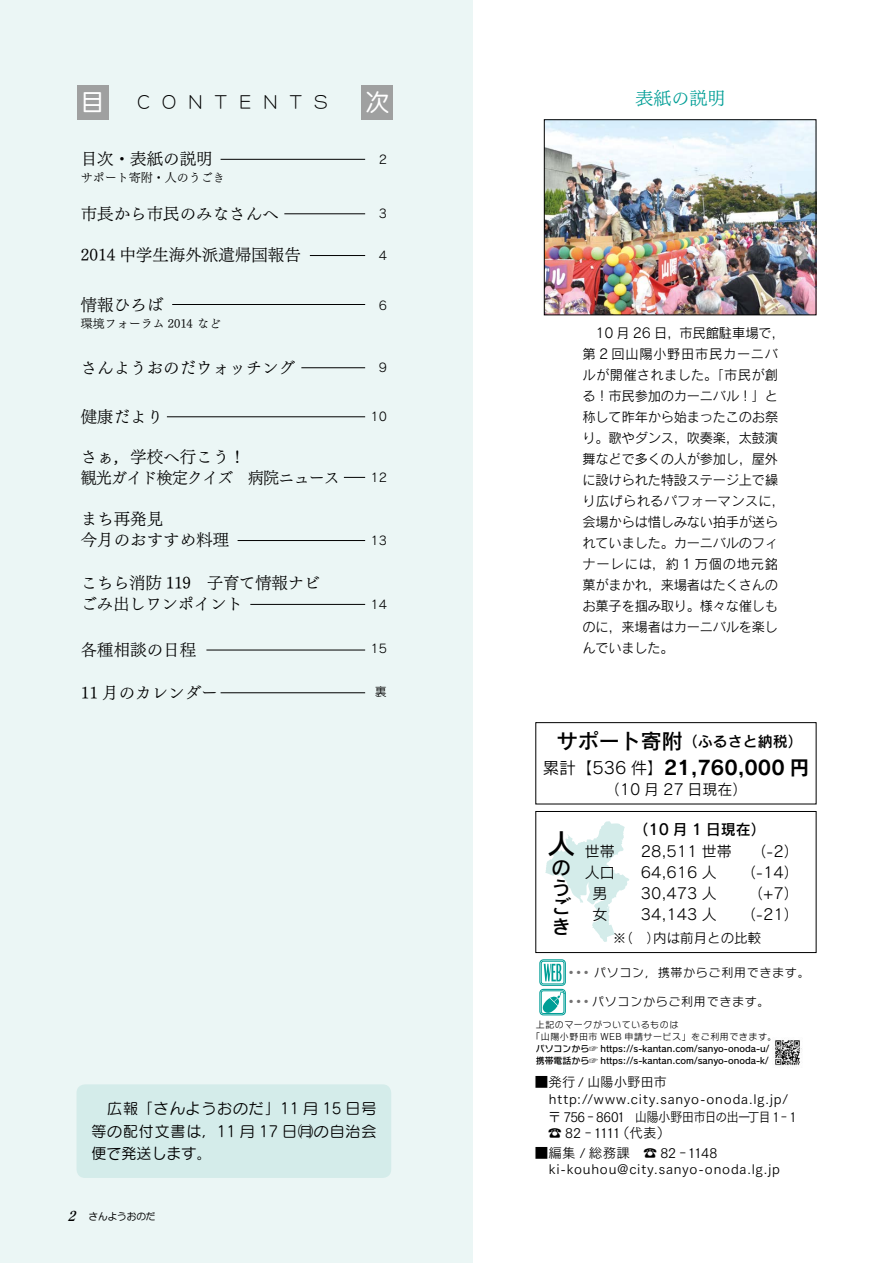
<style>
.page{position:relative;width:893px;height:1263px;background:#fff}
.page>*{position:absolute;margin:0;border:0;box-sizing:border-box;transform-origin:0 0}
.t1{font:28.5px "Rodin Pro N DB";color:#000}
.t2{font:24px "Anito Std M";color:#fff}
.t3{font:19.5px "Rodin Pro B";color:#000}
.t4{font:19.5px/19.5px "Rodin Pro N DB";color:#000}
.t5{font:18px "Tsuku Min Pro LB";color:#009e96}
.t6{font:16.5px/21px "Tsuku Min Pro LB";color:#000}
.t7{font:16.5px/21px "Tsuku Min Pro LB";letter-spacing:-.04em;color:#000}
.t8{font:16.5px/21px "Tsuku Min Pro LB";letter-spacing:-.02em;color:#000}
.t9{font:16.5px "Anito Std L";letter-spacing:.735em;color:#000}
.t10{font:15px "Rodin Pro N M";color:#000}
.t11{font:15px/22.5px "Seurat Pro M";letter-spacing:.055em;color:#000;text-align:justify}
.t12{font:15px "Rodin Pro N DB";color:#000}
.t13{font:15px "Rodin Pro M";color:#000}
.t14{font:13.5px/21px "Rodin Pro M";letter-spacing:-.015em;color:#000}
.t15{font:13.5px/16.5px "Tsuku Go Pro R";letter-spacing:.045em;color:#000}
.t16{font:13.5px/16.5px "Tsuku Go Pro R";letter-spacing:-.065em;color:#000;scale:.96 1}
.t17{font:13.5px "Rodin Pro N M";color:#000}
.t18{font:12px "Rodin NTLG Pro M";letter-spacing:.06em;color:#000}
.t19{font:12px "Tsuku Min Pro LB";color:#000}
.t20{font:12px "Rodin Pro M";color:#000}
.t21{font:9.75px "Anito Std M";letter-spacing:-.02em;color:#000}
.t22{font:9px "Rodin NTLG Pro DB";color:#000}
.t23{font:9px "Rodin NTLG Pro M";letter-spacing:.06em;color:#000}
.s1{font-family:"Matisse Eleganto Pro B";font-style:italic;font-size:13.5px}
.s2{font-size:21px}
.s3{font-family:"Rodin Pro M";font-size:16.5px}
.s4{font-family:"Rodin NTLG Pro DB";font-size:22.5px;color:#727171}
</style>
<div class="page">
<div style="left:0;top:0;width:472px;height:1263px;background:#ebf6f5"></div>
<svg style="left:540px;top:960px;width:25px;height:25px"></svg>
<div style="left:539px;top:959px;width:27px;height:27px;border:1px solid #009e96;border-radius:4px"></div>
<div style="left:541px;top:961px;width:23px;height:23px;border:1px solid #009e96;border-radius:2px"></div>
<svg style="left:544px;top:964px;width:17px;height:17px"></svg>
<div style="left:539px;top:989px;width:27px;height:26px;border:1px solid #009e96;border-radius:4px"></div>
<div style="left:541px;top:990px;width:23px;height:24px;border:1px solid #009e96;border-radius:2px"></div>
<svg style="left:541px;top:992px;width:23px;height:21px"></svg>
<img style="left:775px;top:1040px;width:27px;height:26px">
<svg style="left:545px;top:821px;width:84px;height:121px"></svg>
<div style="left:535px;top:811px;width:281px;height:142px;border:1px solid #000"></div>
<div style="left:535px;top:722px;width:281px;height:82px;border:1px solid #000"></div>
<img style="left:546px;top:121px;width:268px;height:192px">
<div style="left:544px;top:119px;width:272px;height:196px;border:1px solid #000"></div>
<div style="left:77px;top:85px;width:31px;height:34px;background:#9fa0a0"></div>
<div style="left:361px;top:85px;width:32px;height:34px;background:#9fa0a0"></div>
<hr style="left:221px;top:159px;width:144px;height:1px;background:#000">
<hr style="left:172px;top:304px;width:193px;height:1px;background:#000">
<hr style="left:284px;top:214px;width:81px;height:1px;background:#000">
<hr style="left:167px;top:416px;width:198px;height:1px;background:#000">
<hr style="left:301px;top:367px;width:64px;height:1px;background:#000">
<hr style="left:310px;top:255px;width:55px;height:1px;background:#000">
<svg style="left:344px;top:477px;width:21px;height:1px"></svg>
<hr style="left:206px;top:650px;width:159px;height:1px;background:#000">
<hr style="left:221px;top:692px;width:144px;height:1px;background:#000">
<hr style="left:250px;top:604px;width:115px;height:1px;background:#000">
<hr style="left:238px;top:540px;width:127px;height:1px;background:#000">
<div style="left:77px;top:1084px;width:314px;height:94px;background:#d4ecea;border-radius:9px"></div>
<p class="t2" style="left:80px;top:87px;width:26px">目</p>
<p class="t9" style="left:137px;top:91px;width:192px">CONTENTS</p>
<p class="t2" style="left:365px;top:87px;width:25px">次</p>
<p class="t5" style="left:635px;top:82px;width:91px">表紙の説明</p>
<p class="t6" style="left:81px;top:146px;width:134px">目次・表紙の説明</p>
<p class="t19" style="left:81px;top:166px;width:146px">サポート寄附・人のうごき</p>
<p class="t20" style="left:379px;top:152px;width:10px">2</p>
<p class="t6" style="left:81px;top:201px;width:200px">市長から市民のみなさんへ</p>
<p class="t20" style="left:379px;top:206px;width:10px">3</p>
<p class="t6" style="left:81px;top:243px;width:222px">2014 中学生海外派遣帰国報告</p>
<p class="t20" style="left:379px;top:248px;width:10px">4</p>
<p class="t6" style="left:81px;top:292px;width:84px">情報ひろば</p>
<p class="t19" style="left:81px;top:313px;width:142px">環境フォーラム 2014 など</p>
<p class="t20" style="left:379px;top:298px;width:10px">6</p>
<p class="t6" style="left:81px;top:355px;width:216px">さんようおのだウォッチング</p>
<p class="t20" style="left:379px;top:360px;width:10px">9</p>
<p class="t6" style="left:81px;top:404px;width:84px">健康だより</p>
<p class="t20" style="left:370px;top:409px;width:18px">10</p>
<p class="t7" style="left:81px;top:444px;width:261px">さぁ，学校へ行こう！<br>観光ガイド検定クイズ　病院ニュース</p>
<p class="t6" style="left:81px;top:507px;width:150px">まち再発見<br>今月のおすすめ料理</p>
<p class="t8" style="left:81px;top:570px;width:241px">こちら消防 119　子育て情報ナビごみ出しワンポイント</p>
<p class="t20" style="left:370px;top:470px;width:18px">12</p>
<p class="t20" style="left:370px;top:533px;width:18px">13</p>
<p class="t20" style="left:370px;top:597px;width:18px">14</p>
<p class="t6" style="left:81px;top:637px;width:117px">各種相談の日程</p>
<p class="t20" style="left:370px;top:641px;width:18px">15</p>
<p class="t6" style="left:81px;top:680px;width:138px">11 月のカレンダー</p>
<p class="t20" style="left:375px;top:684px;width:13px">裏</p>
<p class="t11" style="left:91px;top:1097px;width:286px">　広報「さんようおのだ」11 月 15 日号等の配付文書は，11 月 17 日㈪の自治会便で発送します。</p>
<p class="t21" style="left:67px;top:1210px;width:90px"><span class="s1">2</span> さんようおのだ</p>
<p class="t14" style="left:583px;top:322px;width:204px">　10 月 26 日，市民館駐車場で，第 2 回山陽小野田市民カーニバルが開催されました。「市民が創る！市民参加のカーニバル！」と称して昨年から始まったこのお祭り。歌やダンス，吹奏楽，太鼓演舞などで多くの人が参加し，屋外に設けられた特設ステージ上で繰り広げられるパフォーマンスに，会場からは惜しみない拍手が送られていました。カーニバルのフィナーレには，約 1 万個の地元銘菓がまかれ，来場者はたくさんのお菓子を掴み取り。様々な催しものに，来場者はカーニバルを楽しんでいました。</p>
<p class="t12" style="left:557px;top:731px;width:248px"><span class="s2">サポート寄附</span>（ふるさと納税）</p>
<p class="t3" style="left:543px;top:755px;width:268px"><span class="s3">累計【536 件】</span>21,760,000 円</p>
<p class="t13" style="left:605px;top:780px;width:144px">（10 月 27 日現在）</p>
<p class="t1" style="left:547px;top:825px;width:29px">人</p>
<p class="t4" style="left:552px;top:857px;width:21px">のうごき</p>
<p class="t12" style="left:633px;top:819px;width:134px">（10 月 1 日現在）</p>
<p class="t10" style="left:585px;top:841px;width:31px">世帯</p>
<p class="t10" style="left:641px;top:841px;width:93px">28,511 世帯</p>
<p class="t10" style="left:752px;top:841px;width:49px">（-2）</p>
<p class="t10" style="left:585px;top:862px;width:31px">人口</p>
<p class="t10" style="left:641px;top:862px;width:78px">64,616 人</p>
<p class="t10" style="left:741px;top:862px;width:59px">（-14）</p>
<p class="t10" style="left:592px;top:884px;width:16px">男</p>
<p class="t10" style="left:641px;top:884px;width:78px">30,473 人</p>
<p class="t10" style="left:748px;top:884px;width:52px">（+7）</p>
<p class="t10" style="left:592px;top:905px;width:16px">女</p>
<p class="t10" style="left:641px;top:905px;width:78px">34,143 人</p>
<p class="t10" style="left:741px;top:905px;width:59px">（-21）</p>
<p class="t17" style="left:613px;top:929px;width:150px">※（　）内は前月との比較</p>
<p class="t18" style="left:567px;top:965px;width:244px"><span class="s4">…</span> パソコン，携帯からご利用できます。</p>
<p class="t18" style="left:567px;top:993px;width:204px"><span class="s4">…</span>パソコンからご利用できます。</p>
<p class="t23" style="left:536px;top:1018px;width:144px">上記のマークがついているものは</p>
<p class="t23" style="left:531px;top:1030px;width:247px">「山陽小野田市 WEB 申請サービス」をご利用できます。</p>
<p class="t22" style="left:536px;top:1042px;width:235px">パソコンから☞ https://s-kantan.com/sanyo-onoda-u/</p>
<p class="t22" style="left:536px;top:1054px;width:234px">携帯電話から☞ https://s-kantan.com/sanyo-onoda-k/</p>
<p class="t15" style="left:535px;top:1072px;width:255px">■発行 / 山陽小野田市　http://www.city.sanyo-onoda.lg.jp/</p>
<p class="t16" style="left:535px;top:1107px;width:274px;text-indent:13px">〒 756‐8601 山陽小野田市日の出一丁目 1‐1　☎ 82‐1111（代表）</p>
<p class="t15" style="left:535px;top:1143px;width:247px">■編集 / 総務課　☎ 82‐1148　ki-kouhou@city.sanyo-onoda.lg.jp</p>
</div>
